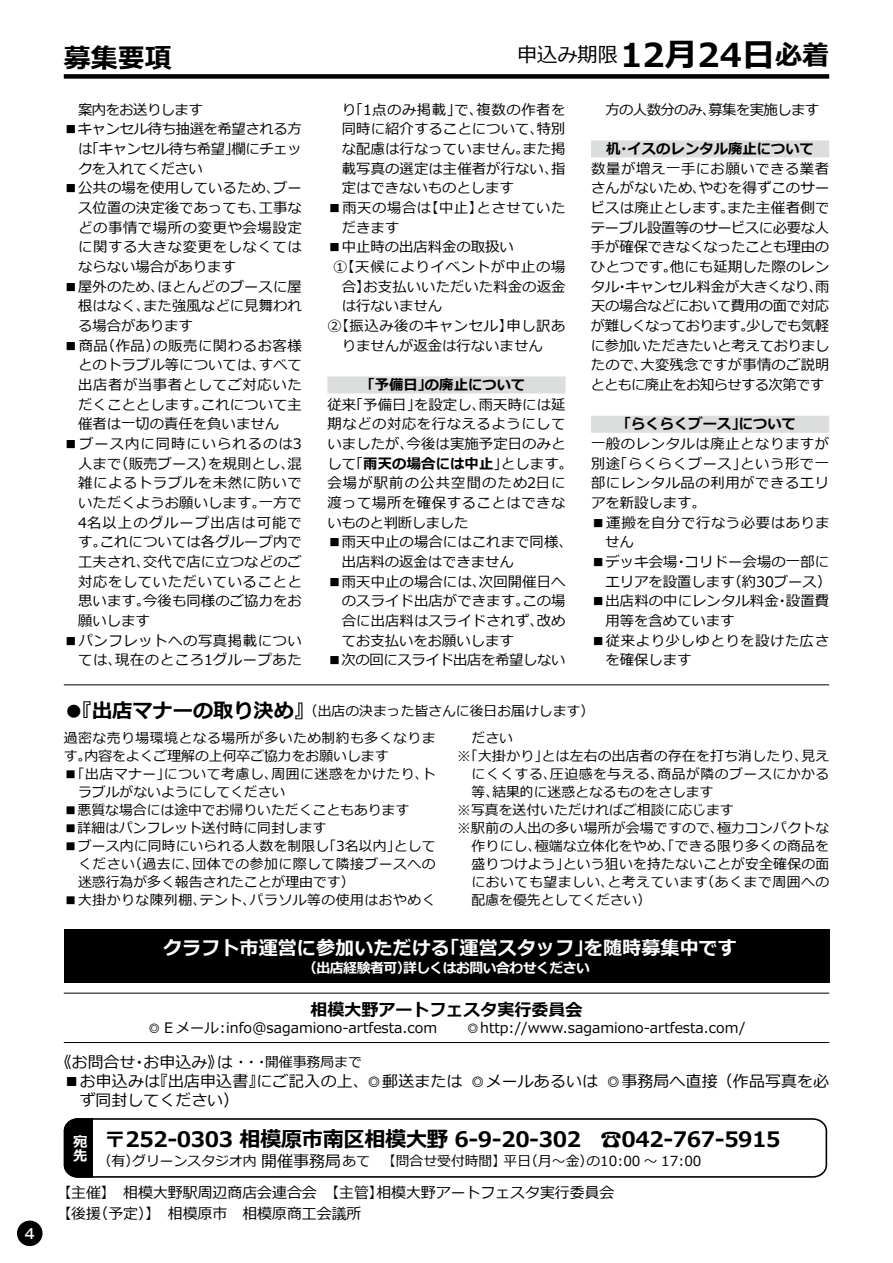
<style>
.page{position:relative;width:893px;height:1263px;background:#fff}
.page>*{position:absolute;margin:0;border:0;box-sizing:border-box;transform-origin:0 0}
.t1{font:700 33px "Meiryo";color:#000}
.t2{font:700 27px "Meiryo";color:#000}
.t3{font:700 21.3px "Meiryo";letter-spacing:-.02em;color:#000}
.t4{font:700 19.2px "Meiryo";color:#fff}
.t5{font:700 16.95px "Meiryo";color:#000}
.t6{font:15.9px/19.2px "Meiryo";letter-spacing:.005em;color:#000}
.t7{font:14.85px/20.2px "Meiryo";color:#000}
.t8{font:14.4px/19.6px "Meiryo";letter-spacing:.005em;color:#000;text-align:justify}
.t9{font:14.4px/19.6px "Meiryo";letter-spacing:.04em;color:#000}
.t10{font:700 14.4px "Meiryo";color:#000}
.t11{font:14.4px "Meiryo";letter-spacing:-.04em;color:#000}
.t12{font:14.4px/19.6px "Meiryo";letter-spacing:.035em;color:#000}
.t13{font:14.4px "Meiryo";letter-spacing:.05em;color:#000}
.t14{font:14.4px "Meiryo";letter-spacing:-.025em;color:#000}
.t15{font:700 14.4px/14.4px "Meiryo";color:#fff}
.t16{font:13.8px/18.1px "Meiryo";letter-spacing:.015em;color:#000;text-align:justify}
.t17{font:13.8px/18.1px "Meiryo";letter-spacing:.04em;color:#000}
.t18{font:13.8px/18.1px "Meiryo";letter-spacing:.035em;color:#000}
.t19{font:700 13.8px "Meiryo";letter-spacing:-.035em;color:#fff}
.t20{font:500 13.8px "Gothic MB101 Pro";color:#fff}
.s1{font-weight:400;font-size:20.25px}
.s2{font-size:27px}
.s3{font-weight:700}
.s4{font-weight:700;font-size:20.25px}
.s5{font-size:13.8px}
.s6{font-size:15.9px}
</style>
<div class="page">
<hr style="left:64px;top:684px;width:765px;height:1px;background:#000">
<div style="left:64px;top:74px;width:765px;height:5px;background:#000"></div>
<div style="left:64px;top:929px;width:766px;height:54px;background:#000"></div>
<svg style="left:94px;top:1118px;width:734px;height:60px"></svg>
<svg style="left:63px;top:1118px;width:31px;height:60px"></svg>
<hr style="left:64px;top:993px;width:765px;height:1px;background:#000">
<hr style="left:64px;top:1042px;width:765px;height:1px;background:#000">
<div style="left:17px;top:1220px;width:26px;height:26px;background:#000;border-radius:50%"></div>
<div style="left:327px;top:376px;width:239px;height:17px;background:#dcdddd"></div>
<div style="left:591px;top:140px;width:238px;height:17px;background:#dcdddd"></div>
<div style="left:591px;top:416px;width:238px;height:17px;background:#dcdddd"></div>
<p class="t20" style="left:25px;top:1222px;width:12px">4</p>
<h2 class="t2" style="left:64px;top:43px;width:109px">募集要項</h2>
<h1 class="t1" style="left:517px;top:36px;width:314px"><span class="s1">申込み期限</span>12月24日<span class="s2">必着</span></h1>
<p class="t11" style="left:78px;top:101px;width:126px">案内をお送りします</p>
<p class="t8" style="left:78px;top:120px;width:225px;text-indent:-14px">■キャンセル待ち抽選を希望される方は「キャンセル待ち希望」欄にチェックを入れてください</p>
<p class="t8" style="left:78px;top:178px;width:225px;text-indent:-14px">■公共の場を使用しているため、ブース位置の決定後であっても、工事などの事情で場所の変更や会場設定に関する大きな変更をしなくてはならない場合があります</p>
<p class="t8" style="left:78px;top:277px;width:225px;text-indent:-14px">■屋外のため、ほとんどのブースに屋根はなく、また強風などに見舞われる場合があります</p>
<p class="t8" style="left:78px;top:336px;width:225px;text-indent:-14px">■商品（作品）の販売に関わるお客様とのトラブル等については、すべて出店者が当事者としてご対応いただくこととします。これについて主催者は一切の責任を負いません</p>
<p class="t8" style="left:78px;top:434px;width:225px;text-indent:-14px">■ブース内に同時にいられるのは3人まで（販売ブース）を規則とし、混雑によるトラブルを未然に防いでいただくようお願いします。一方で4名以上のグループ出店は可能です。これについては各グループ内で工夫され、交代で店に立つなどのご対応をしていただいていることと思います。今後も同様のご協力をお願いします</p>
<p class="t9" style="left:64px;top:631px;width:240px;text-align:right">■パンフレットへの写真掲載については、現在のところ1グループあた</p>
<p class="t8" style="left:342px;top:100px;width:225px">り「1点のみ掲載」で、複数の作者を同時に紹介することについて、特別な配慮は行なっていません。また掲載写真の選定は主催者が行ない、指定はできないものとします</p>
<p class="t9" style="left:342px;top:198px;width:225px;text-indent:-14px">■雨天の場合は【中止】とさせていただきます</p>
<p class="t8" style="left:327px;top:237px;width:188px">■中止時の出店料金の取扱い</p>
<p class="t13" style="left:327px;top:259px;width:240px"> ①【天候によりイベントが中止の場</p>
<p class="t8" style="left:342px;top:277px;width:225px">合】お支払いいただいた料金の返金</p>
<p class="t8" style="left:342px;top:296px;width:107px">は行ないません </p>
<p class="t9" style="left:327px;top:316px;width:240px">②【振込み後のキャンセル】申し訳あ</p>
<p class="t8" style="left:342px;top:336px;width:202px">りませんが返金は行ないません</p>
<p class="t10" style="left:360px;top:377px;width:167px">「予備日」の廃止について</p>
<p class="t9" style="left:327px;top:395px;width:247px">従来「予備日」を設定し、雨天時には延期などの対応を行なえるようにしていましたが、今後は実施予定日のみとして「<span class="s3">雨天の場合には中止</span>」とします。会場が駅前の公共空間のため2日に渡って場所を確保することはできないものと判断しました</p>
<p class="t8" style="left:342px;top:532px;width:232px;text-indent:-14px">■雨天中止の場合にはこれまで同様、出店料の返金はできません</p>
<p class="t8" style="left:342px;top:572px;width:225px;text-indent:-14px">■雨天中止の場合には、次回開催日へのスライド出店ができます。この場合に出店料はスライドされず、改めてお支払いをお願いします</p>
<p class="t14" style="left:327px;top:652px;width:240px">■次の回にスライド出店を希望しない</p>
<p class="t11" style="left:605px;top:101px;width:215px">方の人数分のみ、募集を実施します</p>
<p class="t10" style="left:606px;top:141px;width:210px">机・イスのレンタル廃止について</p>
<p class="t8" style="left:591px;top:159px;width:240px">数量が増え一手にお願いできる業者さんがないため、やむを得ずこのサービスは廃止とします。また主催者側でテーブル設置等のサービスに必要な人手が確保できなくなったことも理由のひとつです。他にも延期した際のレンタル・キャンセル料金が大きくなり、雨天の場合などにおいて費用の面で対応が難しくなっております。少しでも気軽に参加いただきたいと考えておりましたので、大変残念ですが事情のご説明とともに廃止をお知らせする次第です</p>
<p class="t10" style="left:617px;top:416px;width:181px">「らくらくブース」について</p>
<p class="t8" style="left:591px;top:434px;width:240px">一般のレンタルは廃止となりますが別途「らくらくブース」という形で一部にレンタル品の利用ができるエリアを新設します。</p>
<p class="t12" style="left:605px;top:513px;width:226px;text-indent:-14px">■運搬を自分で行なう必要はありません</p>
<p class="t8" style="left:591px;top:552px;width:242px;text-align:right">■デッキ会場・コリドー会場の一部にエリアを設置します（約30ブース）</p>
<p class="t8" style="left:605px;top:591px;width:225px;text-indent:-14px">■出店料の中にレンタル料金・設置費用等を含めています</p>
<p class="t9" style="left:605px;top:631px;width:225px;text-indent:-14px">■従来より少しゆとりを設けた広さを確保します</p>
<p class="t16" style="left:64px;top:702px;width:532px"><span class="s4">●『出店マナーの取り決め』</span>（出店の決まった皆さんに後日お届けします）</p>
<p class="t18" style="left:64px;top:729px;width:373px">過密な売り場環境となる場所が多いため制約も多くなります。内容をよくご理解の上何卒ご協力をお願いします</p>
<p class="t17" style="left:78px;top:765px;width:359px;text-indent:-14px">■「出店マナー」について考慮し、周囲に迷惑をかけたり、トラブルがないようにしてください </p>
<p class="t16" style="left:64px;top:801px;width:352px">■悪質な場合には途中でお帰りいただくこともあります </p>
<p class="t16" style="left:64px;top:819px;width:269px">■詳細はパンフレット送付時に同封します </p>
<p class="t16" style="left:78px;top:837px;width:359px;text-indent:-14px">■ブース内に同時にいられる人数を制限し「3名以内」としてください（過去に、団体での参加に際して隣接ブースへの迷惑行為が多く報告されたことが理由です） </p>
<p class="t17" style="left:64px;top:891px;width:373px">■大掛かりな陳列棚、テント、パラソル等の使用はおやめく</p>
<p class="t16" style="left:472px;top:729px;width:43px">ださい</p>
<p class="t16" style="left:457px;top:747px;width:373px">※「大掛かり」とは左右の出店者の存在を打ち消したり、見え</p>
<p class="t17" style="left:472px;top:765px;width:359px">にくくする、圧迫感を与える、商品が隣のブースにかかる</p>
<p class="t16" style="left:472px;top:783px;width:248px">等、結果的に迷惑となるものをさします </p>
<p class="t16" style="left:457px;top:801px;width:283px">※写真を送付いただければご相談に応じます </p>
<p class="t16" style="left:457px;top:819px;width:373px">※駅前の人出の多い場所が会場ですので、極力コンパクトな</p>
<p class="t16" style="left:472px;top:837px;width:359px">作りにし、極端な立体化をやめ、「できる限り多くの商品を</p>
<p class="t16" style="left:472px;top:855px;width:359px">盛りつけよう」という狙いを持たないことが安全確保の面</p>
<p class="t17" style="left:472px;top:873px;width:359px">においても望ましい、と考えています（あくまで周囲への</p>
<p class="t16" style="left:472px;top:891px;width:181px">配慮を優先としてください）</p>
<h3 class="t4" style="left:163px;top:937px;width:576px">クラフト市運営に参加いただける「運営スタッフ」を随時募集中です</h3>
<p class="t19" style="left:303px;top:960px;width:288px">（出店経験者可）詳しくはお問い合わせください</p>
<p class="t5" style="left:310px;top:1001px;width:279px">相模大野アートフェスタ実行委員会 </p>
<p class="t8" style="left:147px;top:1018px;width:600px">◎Ｅメール：info@sagamiono-artfesta.com　　◎http://www.sagamiono-artfesta.com/</p>
<p class="t6" style="left:56px;top:1053px;width:312px">《お問合せ・お申込み》は<span class="s5">・・・開催事務局まで </span></p>
<p class="t6" style="left:80px;top:1072px;width:751px;text-indent:-16px">■お申込みは『出店申込書』にご記入の上、 ◎郵送または ◎メールあるいは ◎事務局へ直接（作品写真を必ず同封してください）</p>
<p class="t15" style="left:73px;top:1134px;width:15px">宛先</p>
<h3 class="t3" style="left:105px;top:1128px;width:684px">〒252-0303 相模原市南区相模大野 6-9-20-302 ☎042-767-5915 </h3>
<p class="t16" style="left:98px;top:1152px;width:605px">（有）グリーンスタジオ内<span class="s6">開催事務局</span>あて　【問合せ受付時間】　平日（月～金）の10:00 ～ 17:00</p>
<p class="t7" style="left:56px;top:1183px;width:565px">【主催】　相模大野駅周辺商店会連合会　【主管】相模大野アートフェスタ実行委員会 【後援（予定）】　相模原市　相模原商工会議所</p>
</div>
